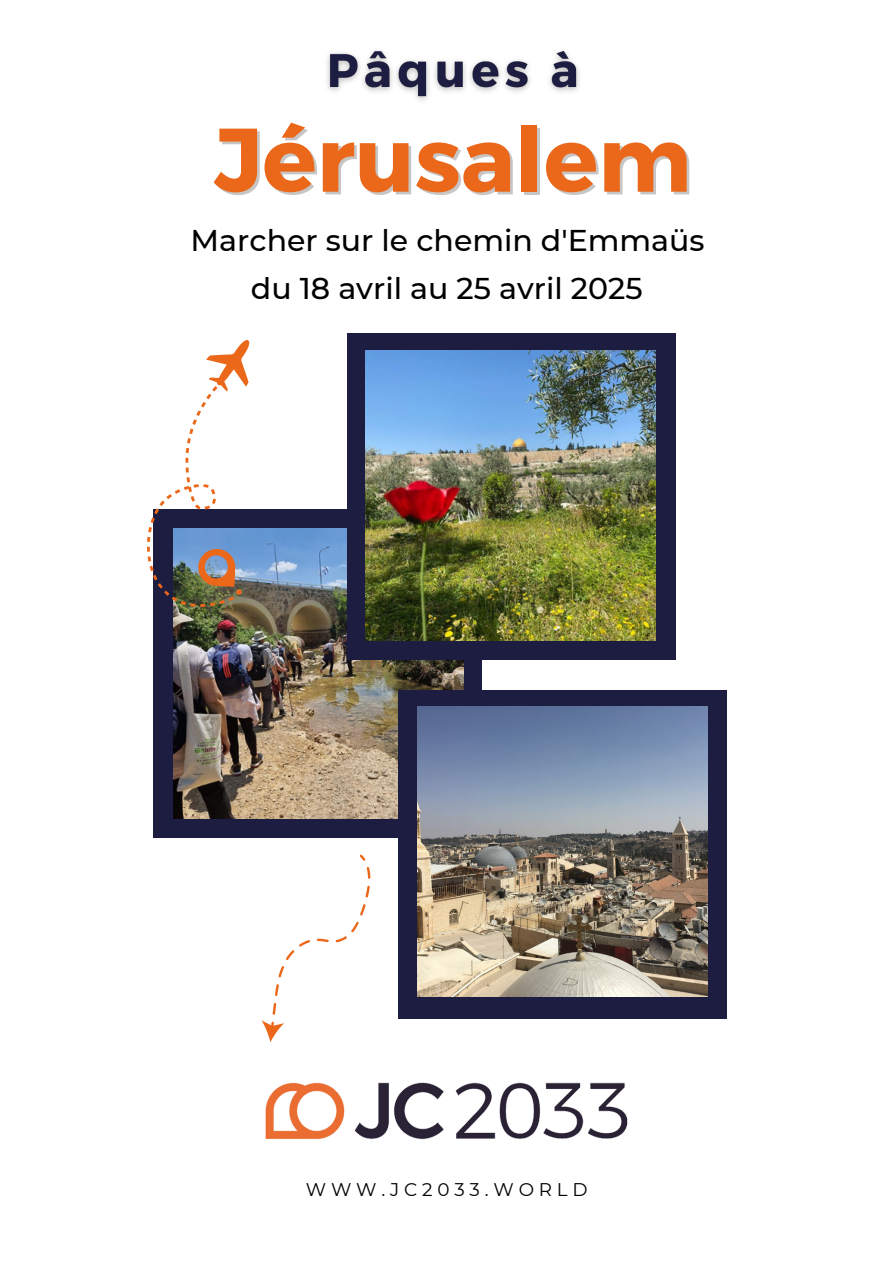
<style>
.page{position:relative;width:894px;height:1264px;background:#fff}
.page>*{position:absolute;margin:0;border:0;box-sizing:border-box;transform-origin:0 0}
.t1{font:700 90px "Montserrat";color:#eb681a}
.t2{font:500 30px "Montserrat";color:#000}
.t3{font:18.3px "Montserrat";letter-spacing:.265em;color:#000}
</style>
<div class="page">
<div style="left:154px;top:509px;width:328px;height:328px;background:#1d1d41"></div>
<img style="left:173px;top:528px;width:290px;height:290px">
<div style="left:346px;top:333px;width:329px;height:326px;background:#1d1d41"></div>
<div style="left:398px;top:690px;width:328px;height:328px;background:#1d1d41"></div>
<img style="left:365px;top:350px;width:290px;height:290px">
<img style="left:417px;top:706px;width:290px;height:290px">
<svg style="left:147px;top:402px;width:183px;height:229px"></svg>
<img style="left:188px;top:538px;width:61px;height:62px">
<svg style="left:206px;top:340px;width:44px;height:60px"></svg>
<svg style="left:261px;top:854px;width:110px;height:188px"></svg>
<img style="left:265px;top:1082px;width:363px;height:58px">
<img style="left:327px;top:50px;width:252px;height:51px">
<p class="t1" style="left:214px;top:101px;width:479px">Jérusalem</p>
<p class="t2" style="left:190px;top:221px;width:515px">Marcher sur le chemin d'Emmaüs</p>
<p class="t2" style="left:251px;top:269px;width:393px">du 18 avril au 25 avril 2025</p>
<p class="t3" style="left:306px;top:1177px;width:283px">WWW.JC2033.WORLD</p>
</div>
